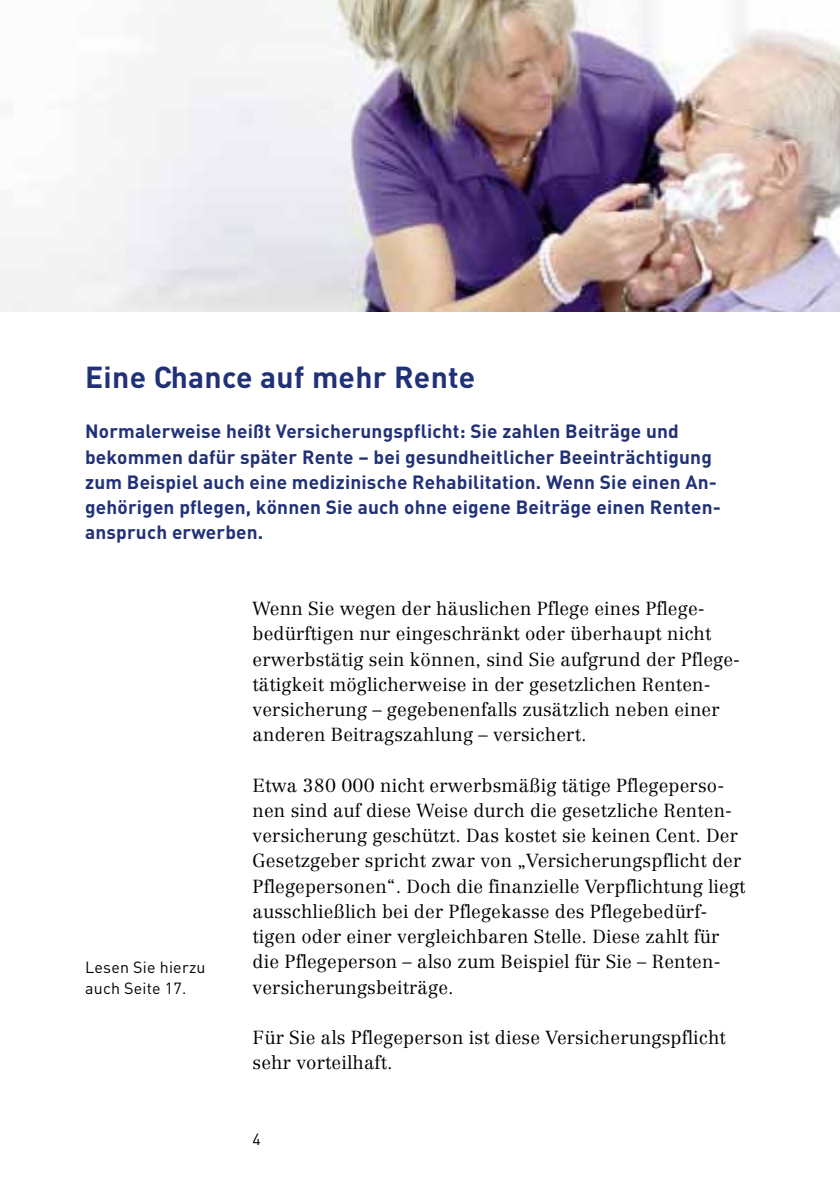
<style>
.page{position:relative;width:840px;height:1191px;background:#fff}
.page>*{position:absolute;margin:0;border:0;box-sizing:border-box;transform-origin:0 0}
.t1{font:700 30px "DIN";letter-spacing:.01em;color:#213178}
.t2{font:700 19px/25.2px "DIN";letter-spacing:.01em;color:#213178}
.t3{font:300 18.6px/25.2px "Centennial";letter-spacing:.01em;color:#000}
.t4{font:16px/20.2px "DIN";letter-spacing:.015em;color:#000}
</style>
<div class="page">
<img style="left:0;top:0;width:839px;height:312px">
<h1 class="t1" style="left:85px;top:357px;width:391px">Eine Chance auf mehr Rente</h1>
<p class="t2" style="left:85px;top:418px;width:634px">Normalerweise heißt Versicherungspflicht: Sie zahlen Beiträge und bekommen dafür später Rente – bei gesundheitlicher Beeinträchtigung zum Beispiel auch eine medizinische Rehabilitation. Wenn Sie einen An&shy;gehörigen pflegen, können Sie auch ohne eigene Beiträge einen Renten&shy;anspruch erwerben.</p>
<p class="t4" style="left:85px;top:957px;width:122px">Lesen Sie hierzu auch Seite 17.</p>
<p class="t3" style="left:252px;top:596px;width:489px">Wenn Sie wegen der häuslichen Pflege eines Pflege&shy;bedürftigen nur eingeschränkt oder überhaupt nicht erwerbstätig sein können, sind Sie aufgrund der Pflege&shy;tätigkeit möglicherweise in der gesetzlichen Renten&shy;versicherung – gegebenenfalls zusätzlich neben einer anderen Beitragszahlung – versichert.</p>
<p class="t3" style="left:252px;top:772px;width:494px">Etwa 380 000 nicht erwerbsmäßig tätige Pflegeperso&shy;nen sind auf diese Weise durch die gesetzliche Renten&shy;versicherung geschützt. Das kostet sie keinen Cent. Der Gesetzgeber spricht zwar von „Versicherungspflicht der Pflegepersonen“. Doch die finanzielle Verpflichtung liegt ausschließlich bei der Pflegekasse des Pflegebedürf&shy;tigen oder einer vergleichbaren Stelle. Diese zahlt für die Pflegeperson – also zum Beispiel für Sie – Renten&shy;versicherungsbeiträge.</p>
<p class="t3" style="left:252px;top:1024px;width:474px">Für Sie als Pflegeperson ist diese Versicherungspflicht sehr vorteilhaft.</p>
<p class="t4" style="left:252px;top:1128px;width:10px">4</p>
</div>
